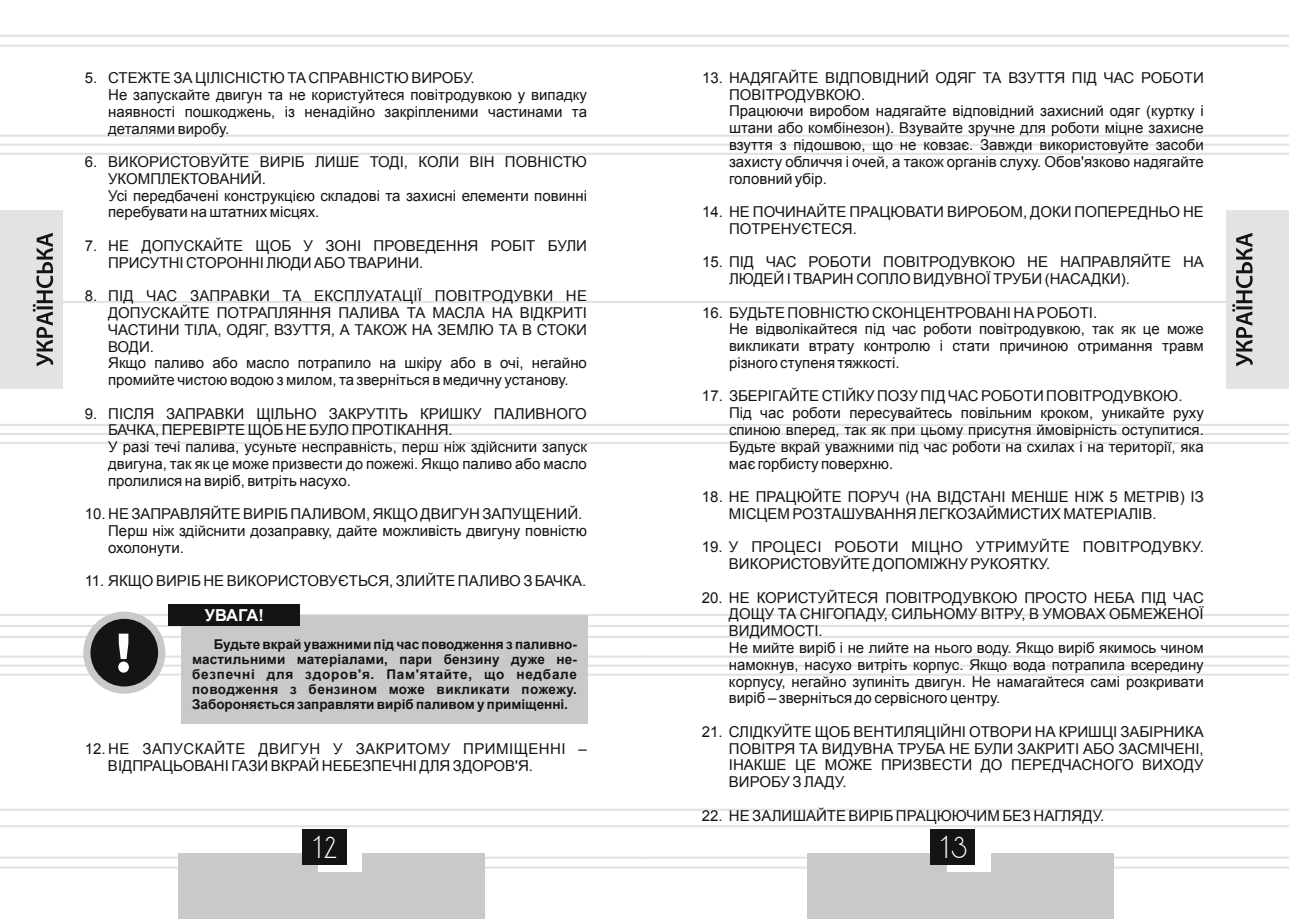
<style>
.page{position:relative;width:1289px;height:919px;background:#fff}
.page>*{position:absolute;margin:0;border:0;box-sizing:border-box;transform-origin:0 0}
.t1{font:26.25px "DS Standart Cyr";color:#fff}
.t2{font:700 16.5px "Arial";letter-spacing:-.025em;color:#fff}
.t3{font:15px/16.8px "Arial";color:#141414}
.t4{font:700 13.5px/15.1px "Arial";color:#141414;text-align:justify}
</style>
<div class="page">
<hr style="left:644px;top:135px;width:644px;height:2px;background:#e3e3e3">
<hr style="left:644px;top:153px;width:644px;height:2px;background:#e3e3e3">
<hr style="left:644px;top:424px;width:644px;height:2px;background:#e3e3e3">
<hr style="left:644px;top:442px;width:644px;height:2px;background:#e3e3e3">
<hr style="left:644px;top:614px;width:644px;height:2px;background:#e3e3e3">
<hr style="left:644px;top:673px;width:644px;height:2px;background:#e3e3e3">
<hr style="left:644px;top:856px;width:644px;height:2px;background:#e3e3e3">
<hr style="left:644px;top:866px;width:644px;height:2px;background:#e3e3e3">
<hr style="left:644px;top:35px;width:644px;height:2px;background:#e3e3e3">
<hr style="left:644px;top:45px;width:644px;height:2px;background:#e3e3e3">
<hr style="left:644px;top:808px;width:644px;height:2px;background:#e3e3e3">
<hr style="left:644px;top:825px;width:644px;height:2px;background:#e3e3e3">
<hr style="left:644px;top:301px;width:644px;height:2px;background:#e3e3e3">
<hr style="left:0;top:135px;width:644px;height:2px;background:#e3e3e3">
<svg style="left:0;top:143px;width:1288px;height:3px"></svg>
<hr style="left:0;top:153px;width:644px;height:2px;background:#e3e3e3">
<hr style="left:0;top:424px;width:644px;height:2px;background:#e3e3e3">
<hr style="left:0;top:433px;width:1288px;height:2px;background:#e3e3e3">
<hr style="left:0;top:442px;width:644px;height:2px;background:#e3e3e3">
<hr style="left:0;top:614px;width:644px;height:2px;background:#e3e3e3">
<hr style="left:0;top:673px;width:644px;height:2px;background:#e3e3e3">
<hr style="left:0;top:856px;width:644px;height:2px;background:#e3e3e3">
<hr style="left:0;top:866px;width:644px;height:2px;background:#e3e3e3">
<hr style="left:0;top:35px;width:644px;height:2px;background:#e3e3e3">
<hr style="left:0;top:45px;width:644px;height:2px;background:#e3e3e3">
<hr style="left:0;top:808px;width:644px;height:2px;background:#e3e3e3">
<hr style="left:0;top:825px;width:644px;height:2px;background:#e3e3e3">
<hr style="left:0;top:301px;width:644px;height:2px;background:#e3e3e3">
<div style="left:178px;top:853px;width:307px;height:65px;background:#c9c9c9"></div>
<div style="left:318px;top:832px;width:44px;height:39px;background:#fff"></div>
<div style="left:301px;top:829px;width:45px;height:36px;background:#141414"></div>
<div style="left:0;top:210px;width:62px;height:179px;background:#e3e3e3"></div>
<svg style="left:33px;top:233px;width:20px;height:133px"></svg>
<div style="left:807px;top:853px;width:306px;height:65px;background:#c9c9c9"></div>
<div style="left:946px;top:832px;width:44px;height:39px;background:#fff"></div>
<div style="left:930px;top:829px;width:45px;height:36px;background:#141414"></div>
<div style="left:1226px;top:210px;width:62px;height:179px;background:#e3e3e3"></div>
<svg style="left:1232px;top:233px;width:20px;height:133px"></svg>
<div style="left:83px;top:611px;width:82px;height:82px;border:14px solid #c9c9c9;border-radius:50%"></div>
<div style="left:90px;top:618px;width:68px;height:68px;background:#141414;border-radius:50%"></div>
<svg style="left:0;top:623px;width:1288px;height:49px"></svg>
<div style="left:181px;top:615px;width:406px;height:108px;background:#c9c9c9"></div>
<div style="left:168px;top:604px;width:131px;height:21px;background:#141414"></div>
<p class="t3" style="left:108px;top:70px;width:480px;text-indent:-23px">5. СТЕЖТЕ ЗА ЦІЛІСНІСТЮ ТА СПРАВНІСТЮ ВИРОБУ.<br>Не запускайте двигун та не користуйтеся повітродувкою у випадку наявності пошкоджень, із ненадійно закріпленими частинами та деталями виробу.</p>
<p class="t3" style="left:108px;top:153px;width:480px;text-indent:-23px">6. ВИКОРИСТОВУЙТЕ ВИРІБ ЛИШЕ ТОДІ, КОЛИ ВІН ПОВНІСТЮ УКОМПЛЕКТОВАНИЙ.<br>Усі передбачені конструкцією складові та захисні елементи повинні перебувати на штатних місцях.</p>
<p class="t3" style="left:108px;top:237px;width:480px;text-indent:-23px">7. НЕ ДОПУСКАЙТЕ ЩОБ У ЗОНІ ПРОВЕДЕННЯ РОБІТ БУЛИ<br>ПРИСУТНІ СТОРОННІ ЛЮДИ АБО ТВАРИНИ.</p>
<p class="t3" style="left:108px;top:288px;width:480px;text-indent:-23px">8. ПІД ЧАС ЗАПРАВКИ ТА ЕКСПЛУАТАЦІЇ ПОВІТРОДУВКИ НЕ ДОПУСКАЙТЕ ПОТРАПЛЯННЯ ПАЛИВА ТА МАСЛА НА ВІДКРИТІ ЧАСТИНИ ТІЛА, ОДЯГ, ВЗУТТЯ, А ТАКОЖ НА ЗЕМЛЮ ТА В СТОКИ ВОДИ.<br>Якщо паливо або масло потрапило на шкіру або в очі, негайно промийте чистою водою з милом, та зверніться в медичну установу.</p>
<p class="t3" style="left:108px;top:405px;width:480px;text-indent:-23px">9. ПІСЛЯ ЗАПРАВКИ ЩІЛЬНО ЗАКРУТІТЬ КРИШКУ ПАЛИВНОГО БАЧКА, ПЕРЕВІРТЕ ЩОБ НЕ БУЛО ПРОТІКАННЯ.<br>У разі течі палива, усуньте несправність, перш ніж здійснити запуск двигуна, так як це може призвести до пожежі. Якщо паливо або масло пролилися на виріб, витріть насухо.</p>
<p class="t3" style="left:108px;top:505px;width:480px;text-indent:-23px">10. НЕ ЗАПРАВЛЯЙТЕ ВИРІБ ПАЛИВОМ, ЯКЩО ДВИГУН ЗАПУЩЕНИЙ.<br>Перш ніж здійснити дозаправку, дайте можливість двигуну повністю охолонути.</p>
<p class="t3" style="left:85px;top:572px;width:503px">11. ЯКЩО ВИРІБ НЕ ВИКОРИСТОВУЄТЬСЯ, ЗЛИЙТЕ ПАЛИВО З БАЧКА.</p>
<p class="t2" style="left:205px;top:604px;width:60px">УВАГА!</p>
<p class="t4" style="left:192px;top:637px;width:386px;text-indent:22px">Будьте вкрай уважними під час поводження з паливно&shy;мастильними матеріалами, пари бензину дуже не&shy;безпечні для здоров'я. Пам'ятайте, що недбале поводження з бензином може викликати пожежу.<br>Забороняється заправляти виріб паливом у приміщенні.</p>
<p class="t3" style="left:108px;top:740px;width:480px;text-indent:-23px">12. НЕ ЗАПУСКАЙТЕ ДВИГУН У ЗАКРИТОМУ ПРИМІЩЕННІ –<br>ВІДПРАЦЬОВАНІ ГАЗИ ВКРАЙ НЕБЕЗПЕЧНІ ДЛЯ ЗДОРОВ'Я.</p>
<p class="t3" style="left:729px;top:69px;width:476px;text-indent:-27px">13. НАДЯГАЙТЕ ВІДПОВІДНИЙ ОДЯГ ТА ВЗУТТЯ ПІД ЧАС РОБОТИ ПОВІТРОДУВКОЮ.<br>Працюючи виробом надягайте відповідний захисний одяг (куртку і штани або комбінезон). Взувайте зручне для роботи міцне захисне взуття з підошвою, що не ковзає. Завжди використовуйте засоби захисту обличчя і очей, а також органів слуху. Обов'язково надягайте головний убір.</p>
<p class="t3" style="left:729px;top:203px;width:476px;text-indent:-27px">14. НЕ ПОЧИНАЙТЕ ПРАЦЮВАТИ ВИРОБОМ, ДОКИ ПОПЕРЕДНЬО НЕ<br>ПОТРЕНУЄТЕСЯ.</p>
<p class="t3" style="left:729px;top:254px;width:476px;text-indent:-27px">15. ПІД ЧАС РОБОТИ ПОВІТРОДУВКОЮ НЕ НАПРАВЛЯЙТЕ НА<br>ЛЮДЕЙ І ТВАРИН СОПЛО ВИДУВНОЇ ТРУБИ (НАСАДКИ).</p>
<p class="t3" style="left:729px;top:304px;width:476px;text-indent:-27px">16. БУДЬТЕ ПОВНІСТЮ СКОНЦЕНТРОВАНІ НА РОБОТІ.<br>Не відволікайтеся під час роботи повітродувкою, так як це може викликати втрату контролю і стати причиною отримання травм різного ступеня тяжкості.</p>
<p class="t3" style="left:729px;top:388px;width:476px;text-indent:-27px">17. ЗБЕРІГАЙТЕ СТІЙКУ ПОЗУ ПІД ЧАС РОБОТИ ПОВІТРОДУВКОЮ.<br>Під час роботи пересувайтесь повільним кроком, уникайте руху спиною вперед, так як при цьому присутня ймовірність оступитися.<br>Будьте вкрай уважними під час роботи на схилах і на території, яка має горбисту поверхню.</p>
<p class="t3" style="left:729px;top:488px;width:476px;text-indent:-27px">18. НЕ ПРАЦЮЙТЕ ПОРУЧ (НА ВІДСТАНІ МЕНШЕ НІЖ 5 МЕТРІВ) ІЗ<br>МІСЦЕМ РОЗТАШУВАННЯ ЛЕГКОЗАЙМИСТИХ МАТЕРІАЛІВ.</p>
<p class="t3" style="left:729px;top:539px;width:476px;text-indent:-27px">19. У ПРОЦЕСІ РОБОТИ МІЦНО УТРИМУЙТЕ ПОВІТРОДУВКУ.<br>ВИКОРИСТОВУЙТЕ ДОПОМІЖНУ РУКОЯТКУ.</p>
<p class="t3" style="left:729px;top:589px;width:476px;text-indent:-27px">20. НЕ КОРИСТУЙТЕСЯ ПОВІТРОДУВКОЮ ПРОСТО НЕБА ПІД ЧАС ДОЩУ ТА СНІГОПАДУ, СИЛЬНОМУ ВІТРУ, В УМОВАХ ОБМЕЖЕНОЇ ВИДИМОСТІ.<br>Не мийте виріб і не лийте на нього воду. Якщо виріб якимось чином намокнув, насухо витріть корпус. Якщо вода потрапила всередину корпусу, негайно зупиніть двигун. Не намагайтеся самі розкривати виріб – зверніться до сервісного центру.</p>
<p class="t3" style="left:729px;top:723px;width:476px;text-align:justify;text-indent:-27px">21. СЛІДКУЙТЕ ЩОБ ВЕНТИЛЯЦІЙНІ ОТВОРИ НА КРИШЦІ ЗАБІРНИКА ПОВІТРЯ ТА ВИДУВНА ТРУБА НЕ БУЛИ ЗАКРИТІ АБО ЗАСМІЧЕНІ, ІНАКШЕ ЦЕ МОЖЕ ПРИЗВЕСТИ ДО ПЕРЕДЧАСНОГО ВИХОДУ ВИРОБУ З ЛАДУ.</p>
<p class="t3" style="left:702px;top:807px;width:404px">22. НЕ ЗАЛИШАЙТЕ ВИРІБ ПРАЦЮЮЧИМ БЕЗ НАГЛЯДУ.</p>
<h1 class="t1" style="left:313px;top:835px;width:25px">12</h1>
<h1 class="t1" style="left:940px;top:835px;width:28px">13</h1>
</div>
